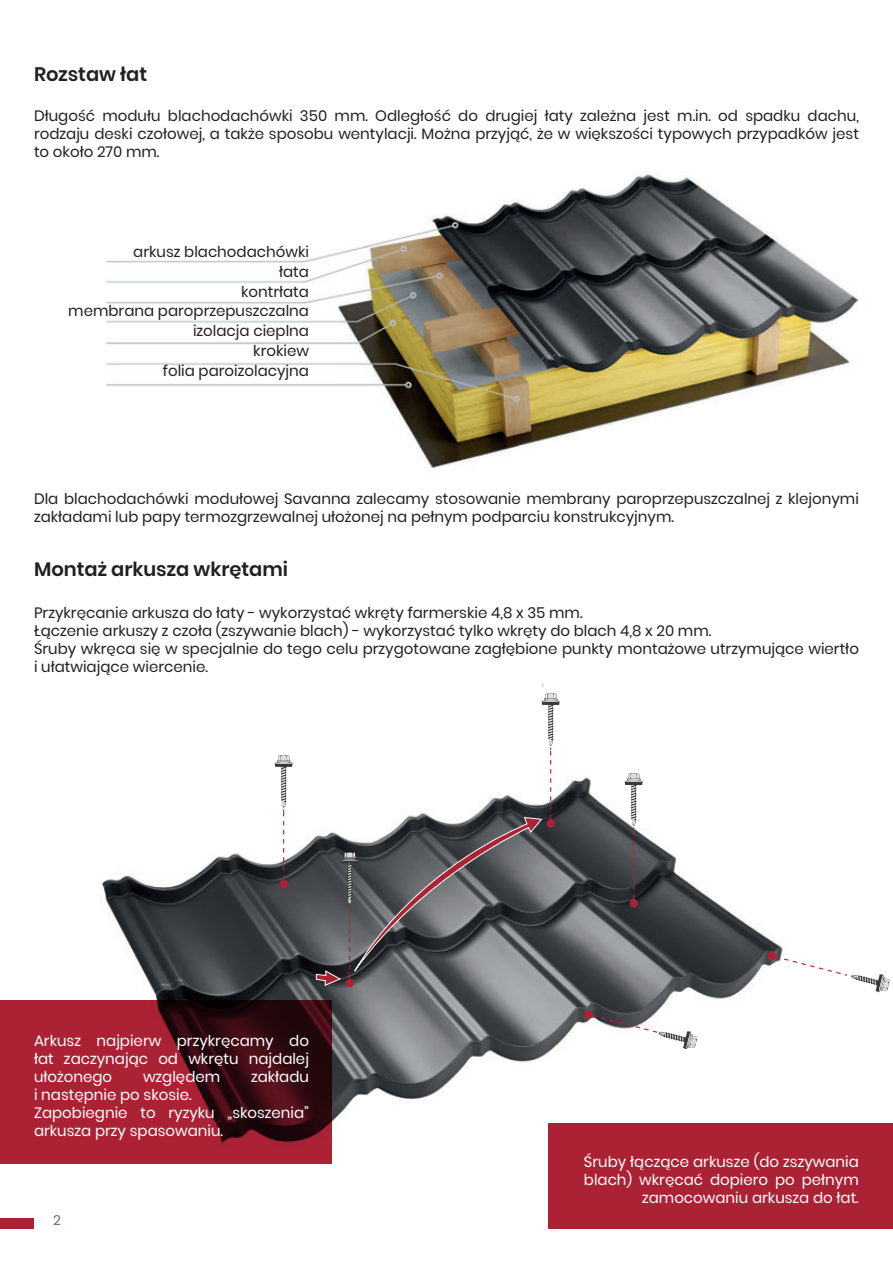
<style>
.page{position:relative;width:893px;height:1263px;background:#fff}
.page>*{position:absolute;margin:0;border:0;box-sizing:border-box;transform-origin:0 0}
.t1{font:600 19.5px "Poppins";color:#231f20}
.t2{font:15px/18px "Poppins";color:#231f20}
.t3{font:15px/18px "Poppins";color:#fff;text-align:right}
.t4{font:13.5px "Poppins Latin";color:#606b72}
</style>
<div class="page">
<img style="left:90px;top:777px;width:693px;height:375px">
<img style="left:105px;top:174px;width:754px;height:294px">
<div style="left:549px;top:1123px;width:344px;height:106px;background:#ab2235"></div>
<div style="left:279px;top:880px;width:9px;height:8px;background:#ab2235;border-radius:50%"></div>
<svg style="left:275px;top:755px;width:18px;height:125px"></svg>
<svg style="left:316px;top:683px;width:244px;height:303px"></svg>
<svg style="left:625px;top:773px;width:18px;height:134px"></svg>
<svg style="left:0;top:1001px;width:332px;height:163px;background:#7e1927"></svg>
<svg style="left:767px;top:951px;width:123px;height:41px"></svg>
<svg style="left:584px;top:1010px;width:113px;height:39px"></svg>
<div style="left:0;top:1218px;width:34px;height:11px;background:#ab2235"></div>
<h1 class="t1" style="left:34px;top:63px;width:115px">Rozstaw łat</h1>
<p class="t2" style="left:34px;top:106px;width:826px;text-align:justify">Długość modułu blachodachówki 350 mm. Odległość do drugiej łaty zależna jest m.in. od spadku dachu, rodzaju deski czołowej, a także sposobu wentylacji. Można przyjąć, że w większości typowych przypadków jest to około 270 mm.</p>
<p class="t2" style="left:68px;top:242px;width:242px;line-height:19.8px;text-align:right">arkusz blachodachówki<br>łata<br>kontrłata<br>membrana paroprzepuszczalna izolacja cieplna<br>krokiew<br>folia paroizolacyjna</p>
<p class="t2" style="left:34px;top:490px;width:826px">Dla blachodachówki modułowej Savanna zalecamy stosowanie membrany paroprzepuszczalnej z klejonymi zakładami lub papy termozgrzewalnej ułożonej na pełnym podparciu konstrukcyjnym.</p>
<h1 class="t1" style="left:34px;top:558px;width:256px">Montaż arkusza wkrętami</h1>
<p class="t2" style="left:34px;top:603px;width:826px">Przykręcanie arkusza do łaty - wykorzystać wkręty farmerskie 4,8 x 35 mm.<br>Łączenie arkuszy z czoła (zszywanie blach) - wykorzystać tylko wkręty do blach 4,8 x 20 mm.<br>Śruby wkręca się w specjalnie do tego celu przygotowane zagłębione punkty montażowe utrzymujące wiertło i ułatwiające wiercenie.</p>
<p class="t3" style="left:34px;top:1031px;width:276px;text-align:justify">Arkusz najpierw przykręcamy do łat zaczynając od wkrętu najdalej ułożonego</p>
<p class="t3" style="left:143px;top:1067px;width:79px">względem</p>
<p class="t3" style="left:251px;top:1067px;width:59px">zakładu</p>
<p class="t3" style="left:34px;top:1085px;width:276px;text-align:left">i następnie po skosie.<br>Zapobiegnie to ryzyku „skoszenia” arkusza przy spasowaniu.</p>
<p class="t4" style="left:53px;top:1211px;width:9px">2</p>
<p class="t3" style="left:584px;top:1152px;width:276px">Śruby łączące arkusze (do zszywania blach) wkręcać dopiero po pełnym zamocowaniu arkusza do łat.</p>
</div>
